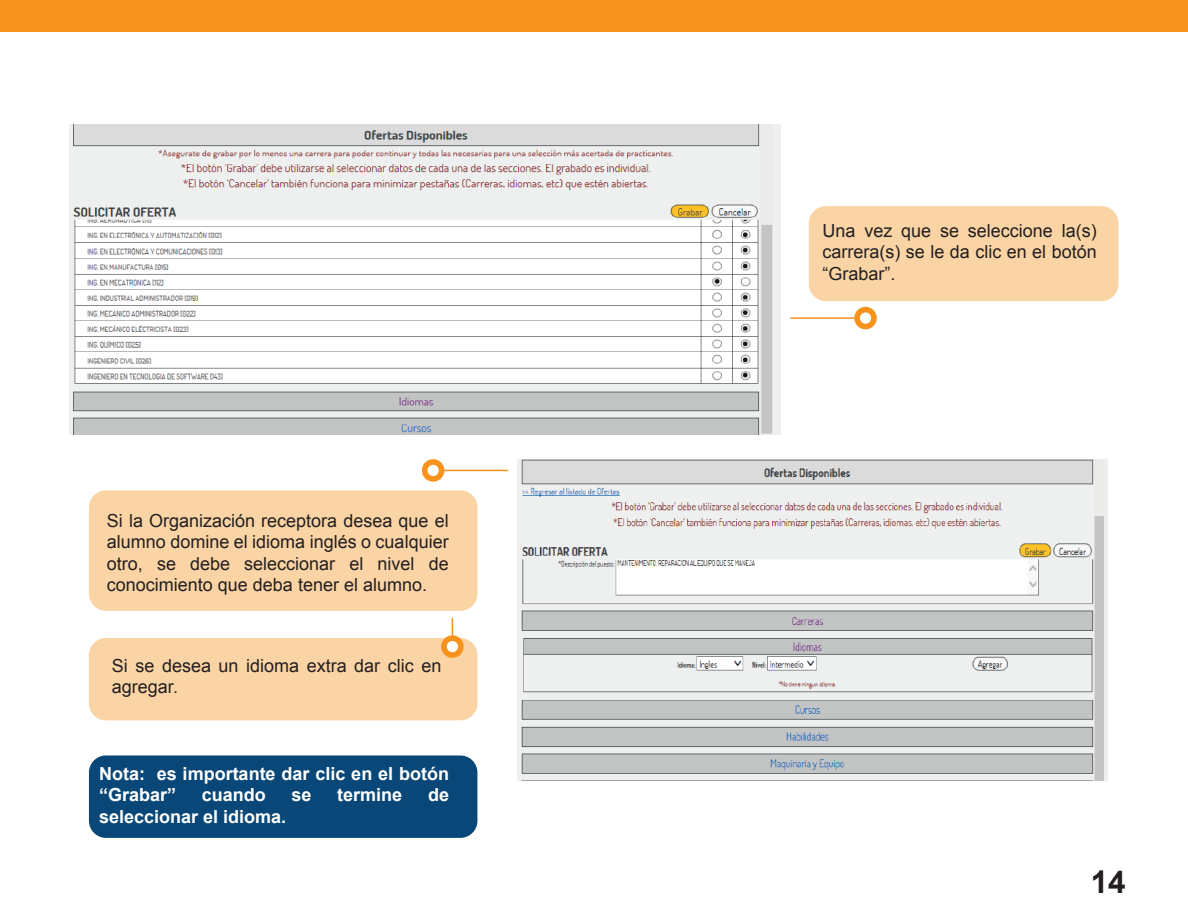
<style>
.page{position:relative;width:1188px;height:918px;background:#fff}
.page>*{position:absolute;margin:0;border:0;box-sizing:border-box;transform-origin:0 0}
.t1{font:700 31.5px "Arial";color:#231f20}
.t2{font:18px/21.6px "Arial";color:#231f20;text-align:justify}
.t3{font:700 18px/21.6px "Arial";color:#fff}
</style>
<div class="page">
<div style="left:0;top:0;width:1188px;height:32px;background:#f7931d"></div>
<div style="left:89px;top:490px;width:388px;height:121px;background:#fbd4a5;border-radius:17px"></div>
<div style="left:89px;top:638px;width:388px;height:82px;background:#fbd4a5;border-radius:17px"></div>
<div style="left:89px;top:755px;width:388px;height:83px;background:#084777;border-radius:17px"></div>
<div style="left:809px;top:206px;width:309px;height:95px;background:#fbd4a5;border-radius:17px"></div>
<hr style="left:429px;top:470px;width:79px;height:1px;background:#f7931d">
<div style="left:422px;top:459px;width:22px;height:23px;background:#f7931d;border-radius:50%"></div>
<div style="left:428px;top:465px;width:11px;height:11px;background:#fff;border-radius:50%"></div>
<hr style="left:452px;top:618px;width:1px;height:33px;background:#f7931d">
<svg style="left:441px;top:635px;width:23px;height:23px"></svg>
<div style="left:447px;top:641px;width:11px;height:11px;background:#fff;border-radius:50%"></div>
<hr style="left:790px;top:317px;width:80px;height:2px;background:#f7931d">
<div style="left:854px;top:307px;width:23px;height:22px;background:#f7931d;border-radius:50%"></div>
<div style="left:860px;top:312px;width:11px;height:12px;background:#fff;border-radius:50%"></div>
<img style="left:69px;top:124px;width:712px;height:310px">
<img style="left:517px;top:460px;width:591px;height:320px">
<p class="t2" style="left:107px;top:510px;width:343px">Si la Organización receptora desea que el alumno domine el idioma inglés o cualquier otro, se debe seleccionar el nivel de conocimiento que deba tener el alumno.</p>
<p class="t2" style="left:112px;top:655px;width:331px">Si se desea un idioma extra dar clic en agregar.</p>
<p class="t3" style="left:99px;top:763px;width:352px">Nota: es importante dar clic en el botón “Grabar”</p>
<p class="t3" style="left:202px;top:785px;width:66px">cuando</p>
<p class="t3" style="left:292px;top:785px;width:22px">se</p>
<p class="t3" style="left:337px;top:785px;width:67px">termine</p>
<p class="t3" style="left:428px;top:785px;width:23px">de</p>
<p class="t3" style="left:99px;top:806px;width:189px">seleccionar el idioma.</p>
<p class="t2" style="left:823px;top:220px;width:276px">Una vez que se seleccione la(s) carrera(s) se le da clic en el botón “Grabar”.</p>
<h1 class="t1" style="left:1091px;top:860px;width:37px">14</h1>
</div>
